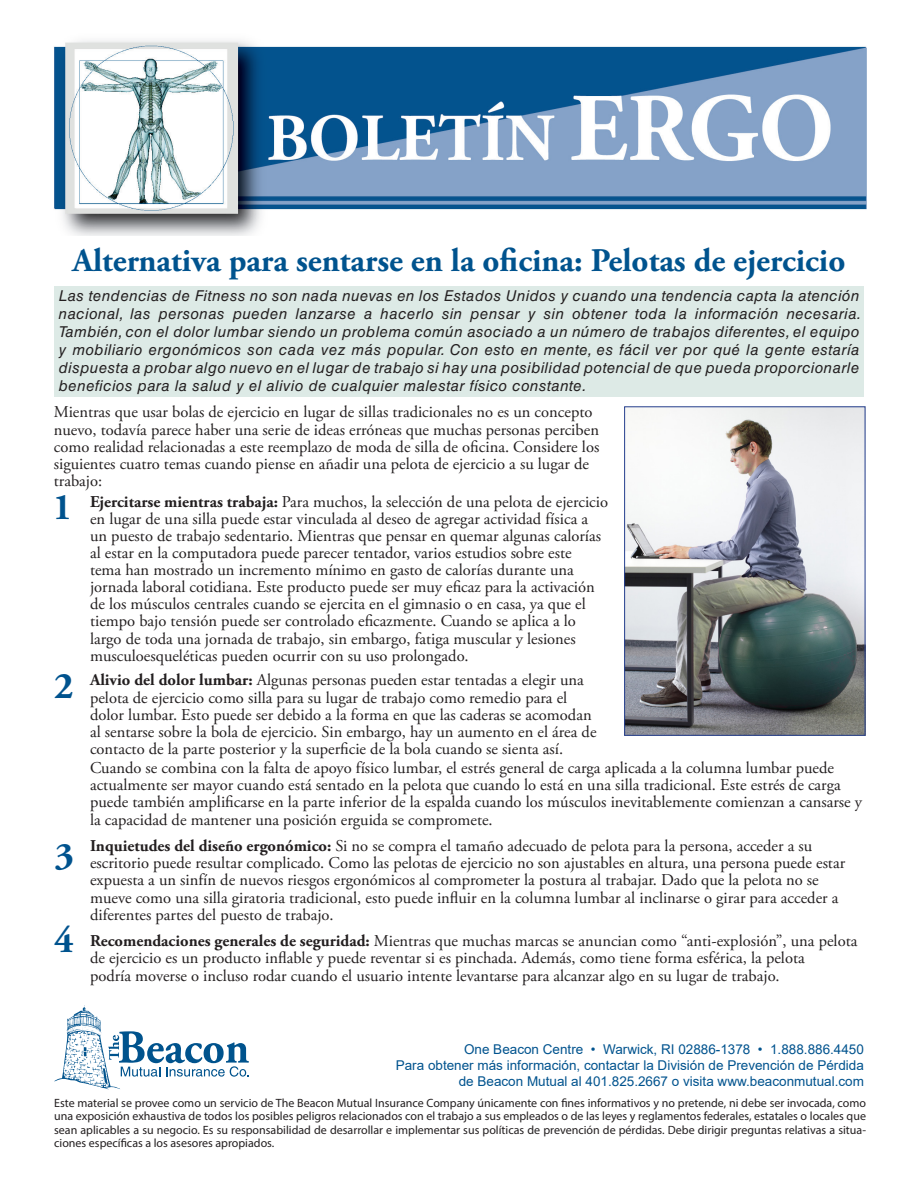
<style>
.page{position:relative;width:918px;height:1188px;background:#fff}
.page>*{position:absolute;margin:0;border:0;box-sizing:border-box;transform-origin:0 0}
.t1{font:700 37.5px "Adobe Garamond Pro";color:#00538e}
.t2{font:700 33px "Adobe Garamond Pro";color:#00538e}
.t3{font:16.5px/17.1px "Adobe Garamond Pro";color:#231f20}
.t4{font:italic 15px/18px "Helvetica LT Std";letter-spacing:.035em;color:#231f20}
.t5{font:13.5px/16.2px "Arial";color:#00538e;text-align:right}
.t6{font:12px/13.5px "Myriad Pro";color:#231f20;text-align:justify}
.s1{font-weight:700}
</style>
<div class="page">
<svg style="left:54px;top:1005px;width:195px;height:84px"></svg>
<img style="left:54px;top:40px;width:812px;height:196px">
<div style="left:55px;top:286px;width:809px;height:111px;background:#ddeae6"></div>
<img style="left:626px;top:408px;width:237px;height:326px">
<div style="left:624px;top:406px;width:241px;height:330px;border:1px solid #253f8e"></div>
<p class="t2" style="left:72px;top:241px;width:774px">Alternativa para sentarse en la oficina: Pelotas de ejercicio</p>
<p class="t4" style="left:59px;top:287px;width:804px">Las tendencias de Fitness no son nada nuevas en los Estados Unidos y cuando una tendencia capta la atención nacional, las personas pueden lanzarse a hacerlo sin pensar y sin obtener toda la información necesaria.<br>También, con el dolor lumbar siendo un problema común asociado a un número de trabajos diferentes, el equipo y mobiliario ergonómicos son cada vez más popular. Con esto en mente, es fácil ver por qué la gente estaría dispuesta a probar algo nuevo en el lugar de trabajo si hay una posibilidad potencial de que pueda proporcionarle beneficios para la salud y el alivio de cualquier malestar físico constante.</p>
<p class="t3" style="left:54px;top:404px;width:547px">Mientras que usar bolas de ejercicio en lugar de sillas tradicionales no es un concepto nuevo, todavía parece haber una serie de ideas erróneas que muchas personas perciben como realidad relacionadas a este reemplazo de moda de silla de oficina. Considere los siguientes cuatro temas cuando piense en añadir una pelota de ejercicio a su lugar de trabajo:</p>
<p class="t1" style="left:53px;top:486px;width:21px">1</p>
<p class="t3" style="left:90px;top:494px;width:520px"><span class="s1">Ejercitarse mientras trabaja:</span> Para muchos, la selección de una pelota de ejercicio en lugar de una silla puede estar vinculada al deseo de agregar actividad física a un puesto de trabajo sedentario. Mientras que pensar en quemar algunas calorías al estar en la computadora puede parecer tentador, varios estudios sobre este<br>tema han mostrado un incremento mínimo en gasto de calorías durante una jornada laboral cotidiana. Este producto puede ser muy eficaz para la activación de los músculos centrales cuando se ejercita en el gimnasio o en casa, ya que el tiempo bajo tensión puede ser controlado eficazmente. Cuando se aplica a lo largo de toda una jornada de trabajo, sin embargo, fatiga muscular y lesiones musculoesqueléticas pueden ocurrir con su uso prolongado.</p>
<p class="t1" style="left:54px;top:664px;width:21px">2</p>
<p class="t1" style="left:55px;top:834px;width:21px">3</p>
<p class="t1" style="left:54px;top:918px;width:21px">4</p>
<p class="t3" style="left:90px;top:672px;width:508px"><span class="s1">Alivio del dolor lumbar:</span> Algunas personas pueden estar tentadas a elegir una pelota de ejercicio como silla para su lugar de trabajo como remedio para el dolor lumbar. Esto puede ser debido a la forma en que las caderas se acomodan al sentarse sobre la bola de ejercicio. Sin embargo, hay un aumento en el área de contacto de la parte posterior y la superficie de la bola cuando se sienta así.</p>
<p class="t3" style="left:90px;top:760px;width:774px">Cuando se combina con la falta de apoyo físico lumbar, el estrés general de carga aplicada a la columna lumbar puede actualmente ser mayor cuando está sentado en la pelota que cuando lo está en una silla tradicional. Este estrés de carga puede también amplificarse en la parte inferior de la espalda cuando los músculos inevitablemente comienzan a cansarse y la capacidad de mantener una posición erguida se compromete.</p>
<p class="t3" style="left:90px;top:838px;width:757px"><span class="s1">Inquietudes del diseño ergonómico:</span> Si no se compra el tamaño adecuado de pelota para la persona, acceder a su escritorio puede resultar complicado. Como las pelotas de ejercicio no son ajustables en altura, una persona puede estar expuesta a un sinfín de nuevos riesgos ergonómicos al comprometer la postura al trabajar. Dado que la pelota no se mueve como una silla giratoria tradicional, esto puede influir en la columna lumbar al inclinarse o girar para acceder a diferentes partes del puesto de trabajo.</p>
<p class="t3" style="left:90px;top:933px;width:769px"><span class="s1">Recomendaciones generales de seguridad:</span> Mientras que muchas marcas se anuncian como “anti-explosión”, una pelota de ejercicio es un producto inflable y puede reventar si es pinchada. Además, como tiene forma esférica, la pelota</p>
<p class="t3" style="left:90px;top:967px;width:691px">podría moverse o incluso rodar cuando el usuario intente levantarse para alcanzar algo en su lugar de trabajo.</p>
<p class="t5" style="left:396px;top:1041px;width:470px">One Beacon Centre • Warwick, RI 02886-1378 • 1.888.886.4450<br>Para obtener más información, contactar la División de Prevención de Pérdida de Beacon Mutual al 401.825.2667 o visita www.beaconmutual.com</p>
<p class="t6" style="left:54px;top:1096px;width:813px">Este material se provee como un servicio de The Beacon Mutual Insurance Company únicamente con fines informativos y no pretende, ni debe ser invocada, como una exposición exhaustiva de todos los posibles peligros relacionados con el trabajo a sus empleados o de las leyes y reglamentos federales, estatales o locales que sean aplicables a su negocio. Es su responsabilidad de desarrollar e implementar sus políticas de prevención de pérdidas. Debe dirigir preguntas relativas a situa&shy;ciones específicas a los asesores apropiados.</p>
</div>
